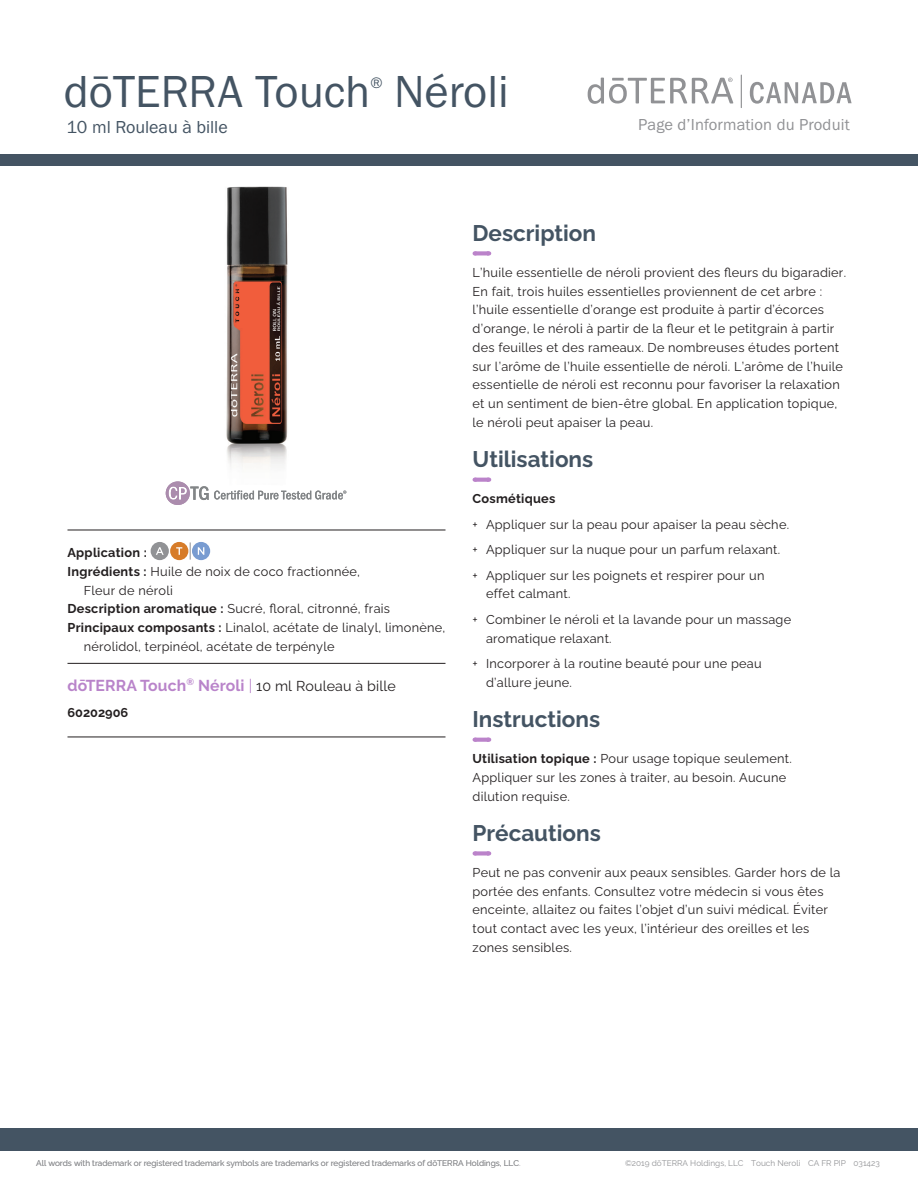
<style>
.page{position:relative;width:918px;height:1188px;background:#fff}
.page>*{position:absolute;margin:0;border:0;box-sizing:border-box;transform-origin:0 0}
.Main_Title{font:46.5px "Franklin Gothic URW Boo";color:#445463}
.Header__Sanctuary_da{font:700 22.5px "Ralewayd T";color:#445463}
.Product_Descriptor_T{font:18px "Franklin Gothic URW Boo";color:#445463}
.PIP_Identifier_on_ri{font:16.5px "Franklin Gothic URW Boo";letter-spacing:.01em;color:#919295}
.Tag_Title_Italic___R{font:700 15.75px "Raleway";letter-spacing:.01em;color:#b984ca}
.Main_Title-2{font:15.75px "Franklin Gothic URW Boo";color:#445463}
.Body{font:12.75px/18.8px "Ralewayd T";letter-spacing:.02em;color:#231f20}
.Oil_Attributes_Panel{font:12.75px/18.8px "Ralewayd T";letter-spacing:.02em;color:#231f20}
.Directions____body{font:12.75px/18.8px "Ralewayd T";letter-spacing:.02em;color:#231f20}
.Oil_Attributes_Top{font:700 12.75px "Ralewayd T";letter-spacing:.02em;color:#231f20}
.Directions____body-2{font:700 12.75px "Ralewayd T";letter-spacing:.02em;color:#231f20}
.Tag_SKU__Bottom_Rule{font:700 12.75px "Ralewayd T";color:#231f20}
.Footer_Left{font:8.25px "Ralewayd T";color:#919295}
.Footer_Right{font:8.25px "Ralewayd T";color:#919295}
.s1{font-weight:700}
.s2{font-family:"Ralewayd T";font-weight:400}
.s3{font-family:"Ralewayd T";font-weight:400;font-size:14.25px;color:#231f20}
</style>
<div class="page">
<svg style="left:475px;top:251px;width:14px;height:4px"></svg>
<svg style="left:475px;top:478px;width:14px;height:4px"></svg>
<svg style="left:475px;top:738px;width:14px;height:4px"></svg>
<svg style="left:475px;top:851px;width:14px;height:5px"></svg>
<hr style="left:68px;top:530px;width:378px;height:1px;background:#231f20">
<hr style="left:68px;top:663px;width:378px;height:1px;background:#231f20">
<hr style="left:68px;top:737px;width:378px;height:1px;background:#231f20">
<svg style="left:190px;top:542px;width:1px;height:18px"></svg>
<div style="left:151px;top:542px;width:18px;height:18px;background:#919295;border-radius:50%"></div>
<svg style="left:156px;top:547px;width:8px;height:8px"></svg>
<div style="left:170px;top:542px;width:18px;height:18px;background:#d77c29;border-radius:50%"></div>
<svg style="left:176px;top:547px;width:6px;height:8px"></svg>
<div style="left:192px;top:542px;width:18px;height:18px;background:#799cd1;border-radius:50%"></div>
<svg style="left:198px;top:547px;width:6px;height:8px"></svg>
<img style="left:226px;top:186px;width:62px;height:281px">
<svg style="left:750px;top:82px;width:102px;height:22px"></svg>
<svg style="left:588px;top:78px;width:145px;height:26px"></svg>
<hr style="left:741px;top:75px;width:1px;height:33px;background:#919295">
<div style="left:0;top:155px;width:918px;height:11px;background:#445463"></div>
<div style="left:0;top:1128px;width:918px;height:23px;background:#445463"></div>
<svg style="left:166px;top:481px;width:180px;height:24px"></svg>
<p class="Main_Title" style="left:64px;top:63px;width:308px">dōTERRA Touch</p>
<p class="Main_Title-2" style="left:370px;top:73px;width:14px">®</p>
<p class="Main_Title" style="left:394px;top:63px;width:116px">Néroli</p>
<p class="Product_Descriptor_T" style="left:66px;top:116px;width:163px">10 ml Rouleau à bille</p>
<p class="PIP_Identifier_on_ri" style="left:638px;top:114px;width:213px">Page d’Information du Produit</p>
<p class="Oil_Attributes_Top" style="left:68px;top:543px;width:81px">Application :</p>
<p class="Oil_Attributes_Panel" style="left:84px;top:561px;width:278px;text-indent:-16px"><span class="s1">Ingrédients :</span> Huile de noix de coco fractionnée,<br>Fleur de néroli</p>
<p class="Oil_Attributes_Panel" style="left:68px;top:598px;width:324px"><span class="s1">Description aromatique :</span> Sucré, floral, citronné, frais</p>
<p class="Oil_Attributes_Panel" style="left:84px;top:617px;width:363px;text-indent:-16px"><span class="s1">Principaux composants :</span> Linalol, acétate de linalyl, limonène, nérolidol, terpinéol, acétate de terpényle</p>
<p class="Tag_Title_Italic___R" style="left:68px;top:676px;width:330px">dōTERRA Touch<sup>®</sup> Néroli <span class="s2">|</span> <span class="s3">10 ml Rouleau à bille</span></p>
<p class="Tag_SKU__Bottom_Rule" style="left:68px;top:703px;width:62px">60202906</p>
<p class="Header__Sanctuary_da" style="left:472px;top:216px;width:125px">Description</p>
<p class="Body" style="left:472px;top:262px;width:375px">L’huile essentielle de néroli provient des fleurs du bigaradier.<br>En fait, trois huiles essentielles proviennent de cet arbre : l’huile essentielle d’orange est produite à partir d’écorces d’orange, le néroli à partir de la fleur et le petitgrain à partir des feuilles et des rameaux. De nombreuses études portent sur l’arôme de l’huile essentielle de néroli. L’arôme de l’huile essentielle de néroli est reconnu pour favoriser la relaxation et un sentiment de bien-être global. En application topique, le néroli peut apaiser la peau.</p>
<p class="Header__Sanctuary_da" style="left:472px;top:442px;width:122px">Utilisations</p>
<p class="Directions____body-2" style="left:472px;top:489px;width:84px">Cosmétiques</p>
<p class="Body" style="left:472px;top:513px;width:318px">+ Appliquer sur la peau pour apaiser la peau sèche.</p>
<p class="Body" style="left:472px;top:539px;width:309px">+ Appliquer sur la nuque pour un parfum relaxant.</p>
<p class="Body" style="left:486px;top:564px;width:280px;text-indent:-14px">+ Appliquer sur les poignets et respirer pour un effet calmant.</p>
<p class="Body" style="left:486px;top:609px;width:307px;text-indent:-14px">+ Combiner le néroli et la lavande pour un massage aromatique relaxant.</p>
<p class="Body" style="left:486px;top:653px;width:277px;text-indent:-14px">+ Incorporer à la routine beauté pour une peau d’allure jeune.</p>
<p class="Header__Sanctuary_da" style="left:472px;top:702px;width:129px">Instructions</p>
<p class="Directions____body" style="left:472px;top:748px;width:321px"><span class="s1">Utilisation topique :</span> Pour usage topique seulement.<br>Appliquer sur les zones à traiter, au besoin. Aucune dilution requise.</p>
<p class="Header__Sanctuary_da" style="left:472px;top:816px;width:130px">Précautions</p>
<p class="Body" style="left:472px;top:862px;width:370px">Peut ne pas convenir aux peaux sensibles. Garder hors de la portée des enfants. Consultez votre médecin si vous êtes enceinte, allaitez ou faites l’objet d’un suivi médical. Éviter tout contact avec les yeux, l’intérieur des oreilles et les zones sensibles.</p>
<p class="Footer_Left" style="left:36px;top:1157px;width:486px">All words with trademark or registered trademark symbols are trademarks or registered trademarks of dōTERRA Holdings, LLC.</p>
<p class="Footer_Right" style="left:625px;top:1157px;width:256px">©2019 dōTERRA Holdings, LLC Touch Neroli CA FR PIP 031423</p>
</div>
